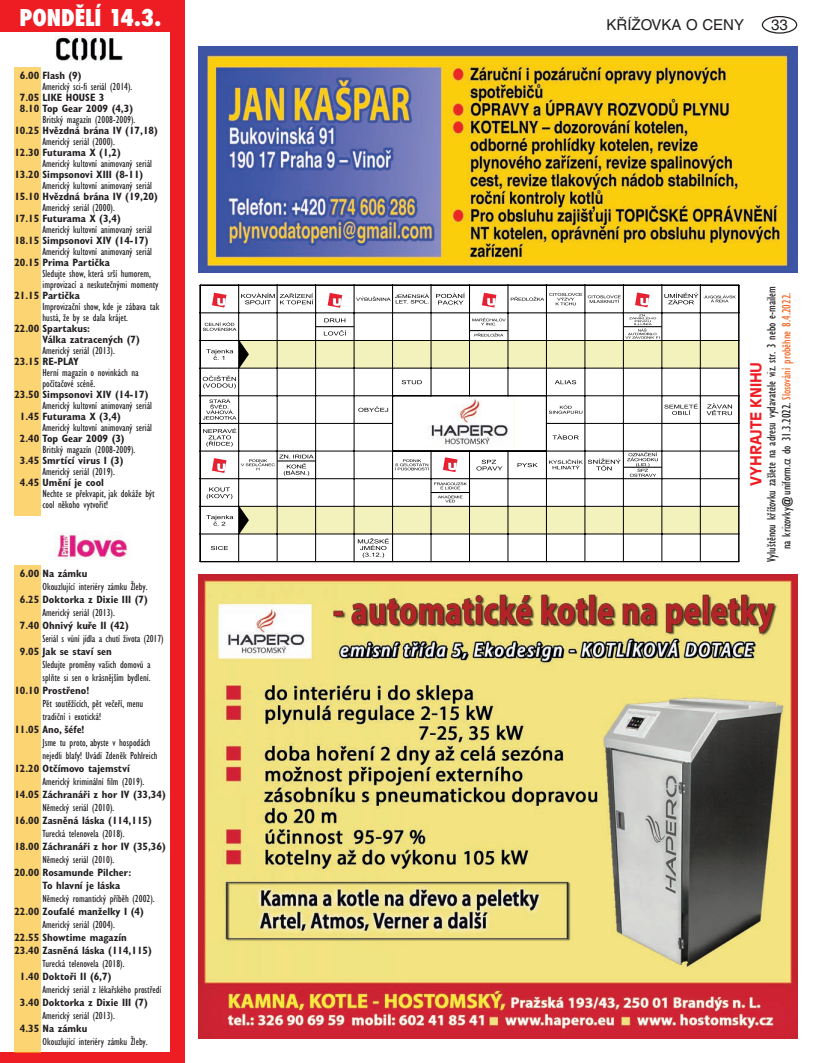
<style>
.page{position:relative;width:815px;height:1063px;background:#fff}
.page>*{position:absolute;margin:0;border:0;box-sizing:border-box;transform-origin:0 0}
.t1{font:800 condensed 22.5px "Futura";color:#fff}
.t2{font:15px "Helvetica CE";color:#231f20}
.t3{font:700 15px "Antique Olive CE";letter-spacing:-.01em;color:#ee1d23}
.t4{font:condensed 12.5px/15px "Gill Sans CE";color:#231f20;text-align:center}
.t5{font:condensed 10.62px/11px "Gill Sans CE";color:#231f20}
.t6{font:700 condensed 10.62px/11px "Gill Sans CE";color:#231f20}
.s1{color:#f36421}
</style>
<div class="page">
<div style="left:762px;top:16px;width:35px;height:18px;border:1px solid #231f20;border-radius:50%"></div>
<div style="left:0;top:0;width:184px;height:32px;background:#ee1d23"></div>
<img style="left:55px;top:36px;width:67px;height:25px">
<div style="left:170px;top:0;width:14px;height:1063px;background:#ee1d23"></div>
<div style="left:0;top:1052px;width:170px;height:11px;background:#ee1d23"></div>
<div style="left:14px;top:67px;width:27px;height:449px;background:#fdd472"></div>
<img style="left:55px;top:531px;width:75px;height:29px">
<div style="left:14px;top:565px;width:27px;height:487px;background:#fdd472"></div>
<img style="left:198px;top:574px;width:599px;height:464px">
<img style="left:198px;top:46px;width:599px;height:227px">
<svg style="left:324px;top:318px;width:21px;height:4px"></svg>
<svg style="left:324px;top:330px;width:22px;height:6px"></svg>
<hr style="left:316px;top:326px;width:38px;height:1px;background:#000001">
<div style="left:316px;top:506px;width:38px;height:28px;background:#f3f2bc"></div>
<div style="left:316px;top:341px;width:38px;height:27px;background:#f3f2bc"></div>
<hr style="left:316px;top:368px;width:38px;height:1px;background:#000001">
<hr style="left:316px;top:478px;width:38px;height:1px;background:#000001">
<hr style="left:316px;top:395px;width:38px;height:1px;background:#000001">
<hr style="left:316px;top:534px;width:38px;height:1px;background:#000001">
<hr style="left:316px;top:506px;width:38px;height:1px;background:#000001">
<hr style="left:316px;top:451px;width:38px;height:1px;background:#000001">
<hr style="left:316px;top:423px;width:38px;height:1px;background:#000001">
<hr style="left:316px;top:561px;width:38px;height:1px;background:#000001">
<hr style="left:316px;top:312px;width:38px;height:1px;background:#000001">
<hr style="left:316px;top:285px;width:38px;height:1px;background:#000001">
<hr style="left:316px;top:340px;width:38px;height:1px;background:#000001">
<svg style="left:328px;top:293px;width:14px;height:15px"></svg>
<svg style="left:200px;top:285px;width:116px;height:277px"></svg>
<svg style="left:354px;top:285px;width:385px;height:277px"></svg>
<img style="left:425px;top:397px;width:89px;height:51px">
<h1 class="t1" style="left:20px;top:2px;width:143px">PONDĚLÍ 14.3.</h1>
<p class="t6" style="left:20px;top:70px;width:63px">6.00 Flash (9)</p>
<p class="t5" style="left:43px;top:81px;width:91px">Americký sci-fi seriál (2014).</p>
<p class="t6" style="left:20px;top:92px;width:115px">7.05 LIKE HOUSE 3<br>8.10 Top Gear 2009 (4,3)</p>
<p class="t5" style="left:43px;top:114px;width:94px">Britský magazín (2008-2009).</p>
<p class="t6" style="left:14px;top:125px;width:145px">10.25 Hvězdná brána IV (17,18)</p>
<p class="t5" style="left:43px;top:136px;width:74px">Americký seriál (2000).</p>
<p class="t6" style="left:14px;top:147px;width:108px">12.30 Futurama X (1,2)</p>
<p class="t5" style="left:43px;top:158px;width:111px">Americký kultovní animovaný seriál</p>
<p class="t6" style="left:14px;top:169px;width:131px">13.20 Simpsonovi XIII (8-11)</p>
<p class="t5" style="left:43px;top:180px;width:111px">Americký kultovní animovaný seriál</p>
<p class="t6" style="left:14px;top:191px;width:145px">15.10 Hvězdná brána IV (19,20)</p>
<p class="t5" style="left:43px;top:202px;width:74px">Americký seriál (2000).</p>
<p class="t6" style="left:14px;top:213px;width:108px">17.15 Futurama X (3,4)</p>
<p class="t5" style="left:43px;top:224px;width:111px">Americký kultovní animovaný seriál</p>
<p class="t6" style="left:14px;top:235px;width:136px">18.15 Simpsonovi XIV (14-17)</p>
<p class="t5" style="left:43px;top:246px;width:111px">Americký kultovní animovaný seriál</p>
<p class="t6" style="left:14px;top:257px;width:97px">20.15 Prima Partička</p>
<p class="t5" style="left:43px;top:268px;width:118px">Sledujte show, která srší humorem, improvizací a neskutečnými momenty</p>
<p class="t6" style="left:14px;top:290px;width:67px">21.15 Partička</p>
<p class="t5" style="left:42px;top:301px;width:118px">Improvizační show, kde je zábava tak hustá, že by se dala krájet.</p>
<p class="t6" style="left:43px;top:323px;width:99px;text-indent:-28px">22.00 Spartakus:<br>Válka zatracených (7)</p>
<p class="t5" style="left:43px;top:345px;width:74px">Americký seriál (2013).</p>
<p class="t6" style="left:14px;top:356px;width:66px">23.15 RE-PLAY</p>
<p class="t5" style="left:42px;top:367px;width:98px">Herní magazín o novinkách na počítačové scéně.</p>
<p class="t6" style="left:14px;top:389px;width:136px">23.50 Simpsonovi XIV (14-17)</p>
<p class="t5" style="left:43px;top:400px;width:111px">Americký kultovní animovaný seriál</p>
<p class="t6" style="left:20px;top:411px;width:102px">1.45 Futurama X (3,4)</p>
<p class="t5" style="left:43px;top:422px;width:111px">Americký kultovní animovaný seriál</p>
<p class="t6" style="left:20px;top:433px;width:106px">2.40 Top Gear 2009 (3)</p>
<p class="t5" style="left:43px;top:444px;width:94px">Britský magazín (2008-2009).</p>
<p class="t6" style="left:20px;top:455px;width:105px">3.45 Smrtící virus I (3)</p>
<p class="t5" style="left:43px;top:466px;width:74px">Americký seriál (2019).</p>
<p class="t6" style="left:20px;top:477px;width:86px">4.45 Umění je cool</p>
<p class="t5" style="left:42px;top:488px;width:114px">Nechte se překvapit, jak dokáže být cool někoho vytvořit!</p>
<p class="t6" style="left:20px;top:568px;width:69px">6.00 Na zámku</p>
<p class="t5" style="left:42px;top:581px;width:107px">Okouzlující interiéry zámku Žleby.</p>
<p class="t6" style="left:20px;top:594px;width:129px">6.25 Doktorka z Dixie III (7)</p>
<p class="t5" style="left:43px;top:607px;width:74px">Americký seriál (2013).</p>
<p class="t6" style="left:20px;top:620px;width:110px">7.40 Ohnivý kuře II (42)</p>
<p class="t5" style="left:43px;top:633px;width:123px">Seriál s vůní jídla a chutí života (2017)</p>
<p class="t6" style="left:20px;top:646px;width:93px">9.05 Jak se staví sen</p>
<p class="t5" style="left:42px;top:658px;width:110px;line-height:13px">Sledujte proměny vašich domovů a splňte si sen o krásnějším bydlení.</p>
<p class="t6" style="left:14px;top:685px;width:76px">10.10 Prostřeno!</p>
<p class="t5" style="left:42px;top:697px;width:102px;line-height:13px">Pět soutěžících, pět večeří, menu tradiční i exotická!</p>
<p class="t6" style="left:14px;top:724px;width:72px">11.05 Ano, šéfe!</p>
<p class="t5" style="left:42px;top:736px;width:117px;line-height:13px">Jsme tu proto, abyste v hospodách nejedli blafy! Uvádí Zdeněk Pohlreich</p>
<p class="t6" style="left:14px;top:763px;width:117px">12.20 Otčímovo tajemství</p>
<p class="t5" style="left:43px;top:776px;width:103px">Americký kriminální film (2019).</p>
<p class="t6" style="left:14px;top:789px;width:153px">14.05 Záchranáři z hor IV (33,34)</p>
<p class="t5" style="left:43px;top:802px;width:73px">Německý seriál (2010).</p>
<p class="t6" style="left:14px;top:815px;width:139px">16.00 Zasněná láska (114,115)</p>
<p class="t5" style="left:43px;top:828px;width:84px">Turecká telenovela (2018).</p>
<p class="t6" style="left:14px;top:841px;width:153px">18.00 Záchranáři z hor IV (35,36)</p>
<p class="t5" style="left:43px;top:854px;width:73px">Německý seriál (2010).</p>
<p class="t6" style="left:43px;top:866px;width:90px;line-height:13px;text-indent:-28px">20.00 Rosamunde Pilcher:<br>To hlavní je láska</p>
<p class="t5" style="left:43px;top:893px;width:114px">Německý romantický příběh (2002).</p>
<p class="t6" style="left:14px;top:906px;width:131px">22.00 Zoufalé manželky I (4)</p>
<p class="t5" style="left:43px;top:919px;width:74px">Americký seriál (2004).</p>
<p class="t6" style="left:14px;top:931px;width:139px;line-height:13px">22.55 Showtime magazín<br>23.40 Zasněná láska (114,115)</p>
<p class="t5" style="left:43px;top:958px;width:84px">Turecká telenovela (2018).</p>
<p class="t6" style="left:20px;top:971px;width:93px">1.40 Doktoři II (6,7)</p>
<p class="t5" style="left:43px;top:984px;width:120px">Americký seriál z lékařského prostředí</p>
<p class="t6" style="left:20px;top:997px;width:129px">3.40 Doktorka z Dixie III (7)</p>
<p class="t5" style="left:43px;top:1010px;width:74px">Americký seriál (2013).</p>
<p class="t6" style="left:20px;top:1023px;width:69px">4.35 Na zámku</p>
<p class="t5" style="left:42px;top:1036px;width:107px">Okouzlující interiéry zámku Žleby.</p>
<h2 class="t2" style="left:606px;top:16px;width:139px">KŘÍŽOVKA O CENY</h2>
<h2 class="t2" style="left:771px;top:16px;width:18px">33</h2>
<p class="t4" style="left:764px;top:562px;width:277px;rotate:-90deg">Vyluštěnou křížovku zašlete na adresu vydavatele viz. str. 3 nebo e-mailem na krizovky@uniform.cz do 31.3.2022. <span class="s1">Slosování proběhne 8.4.2022.</span></p>
<h2 class="t3" style="left:747px;top:486px;width:125px;rotate:-90deg">VYHRAJTE KNIHU</h2>
</div>
